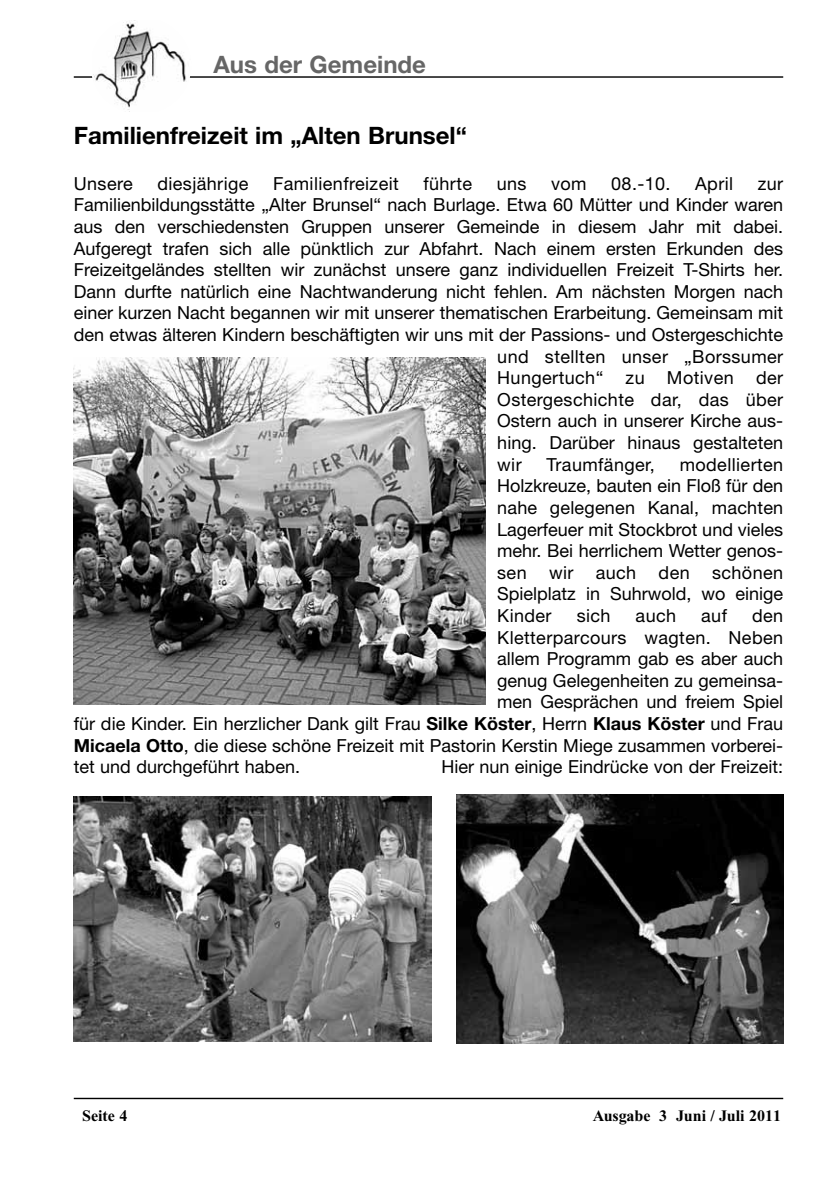
<style>
.page{position:relative;width:840px;height:1191px;background:#fff}
.page>*{position:absolute;margin:0;border:0;box-sizing:border-box;transform-origin:0 0}
.t1{font:700 24px "Helvetica Neue";color:#000}
.t2{font:700 24px "Helvetica Neue";color:#666}
.t3{font:18px/21.6px "Helvetica Neue";color:#000;text-align:justify}
.t4{font:18px "Helvetica Neue";letter-spacing:.02em;color:#000}
.t5{font:700 16px "Times New Roman";color:#000}
.s1{font-weight:700}
</style>
<div class="page">
<hr style="left:74px;top:1097px;width:708px;height:2px;background:#000">
<hr style="left:74px;top:76px;width:708px;height:2px;background:#000">
<img style="left:92px;top:22px;width:99px;height:90px">
<img style="left:74px;top:797px;width:357px;height:244px">
<img style="left:456px;top:794px;width:326px;height:249px">
<img style="left:74px;top:358px;width:411px;height:347px">
<h1 class="t2" style="left:213px;top:56px;width:214px">Aus der Gemeinde</h1>
<h1 class="t1" style="left:74px;top:126px;width:394px">Familienfreizeit im „Alten Brunsel“</h1>
<p class="t3" style="left:74px;top:174px;width:61px">Unsere</p>
<p class="t4" style="left:157px;top:177px;width:92px">diesjährige</p>
<p class="t4" style="left:273px;top:177px;width:127px">Familienfreizeit</p>
<p class="t3" style="left:423px;top:174px;width:50px">führte</p>
<p class="t3" style="left:496px;top:174px;width:31px">uns</p>
<p class="t3" style="left:550px;top:174px;width:37px">vom</p>
<p class="t3" style="left:610px;top:174px;width:61px">08.-10.</p>
<p class="t3" style="left:694px;top:174px;width:39px">April</p>
<p class="t3" style="left:757px;top:174px;width:27px">zur</p>
<p class="t3" style="left:74px;top:196px;width:710px">Familienbildungsstätte „Alter Brunsel“ nach Burlage. Etwa 60 Mütter und Kinder waren</p>
<p class="t3" style="left:74px;top:217px;width:710px">aus den verschiedensten Gruppen unserer Gemeinde in diesem Jahr mit dabei.</p>
<p class="t3" style="left:74px;top:239px;width:710px">Aufgeregt trafen sich alle pünktlich zur Abfahrt. Nach einem ersten Erkunden des</p>
<p class="t3" style="left:74px;top:261px;width:710px">Freizeitgeländes stellten wir zunächst unsere ganz individuellen Freizeit T-Shirts her.</p>
<p class="t3" style="left:74px;top:282px;width:710px">Dann durfte natürlich eine Nachtwanderung nicht fehlen. Am nächsten Morgen nach</p>
<p class="t3" style="left:74px;top:304px;width:710px">einer kurzen Nacht begannen wir mit unserer thematischen Erarbeitung. Gemeinsam mit</p>
<p class="t3" style="left:74px;top:325px;width:710px">den etwas älteren Kindern beschäftigten wir uns mit der Passions- und Ostergeschichte</p>
<p class="t4" style="left:497px;top:350px;width:287px">und stellten unser „Borssumer</p>
<p class="t4" style="left:497px;top:371px;width:287px">Hungertuch“ zu Motiven der</p>
<p class="t4" style="left:497px;top:393px;width:287px">Ostergeschichte dar, das über</p>
<p class="t3" style="left:497px;top:412px;width:287px">Ostern auch in unserer Kirche aus-</p>
<p class="t3" style="left:497px;top:433px;width:287px">hing. Darüber hinaus gestalteten</p>
<p class="t3" style="left:497px;top:455px;width:26px">wir</p>
<p class="t4" style="left:546px;top:458px;width:110px">Traumfänger,</p>
<p class="t3" style="left:497px;top:455px;width:287px;text-indent:182px">modellierten Holzkreuze, bauten ein Floß für den nahe gelegenen Kanal, machten Lagerfeuer mit Stockbrot und vieles mehr. Bei herrlichem Wetter genos&shy;sen wir auch den schönen Spielplatz in Suhrwold, wo einige Kinder</p>
<p class="t3" style="left:576px;top:606px;width:35px">sich</p>
<p class="t3" style="left:635px;top:606px;width:42px">auch</p>
<p class="t3" style="left:700px;top:606px;width:27px">auf</p>
<p class="t3" style="left:751px;top:606px;width:33px">den</p>
<p class="t4" style="left:497px;top:630px;width:287px">Kletterparcours wagten. Neben</p>
<p class="t3" style="left:497px;top:649px;width:287px">allem Programm gab es aber auch</p>
<p class="t3" style="left:497px;top:671px;width:287px">genug Gelegenheiten zu gemeinsa-</p>
<p class="t3" style="left:497px;top:693px;width:287px">men Gesprächen und freiem Spiel</p>
<p class="t3" style="left:74px;top:714px;width:710px">für die Kinder. Ein herzlicher Dank gilt Frau <span class="s1">Silke Köster</span>, Herrn <span class="s1">Klaus Köster</span> und Frau</p>
<p class="t3" style="left:74px;top:736px;width:710px"><span class="s1">Micaela Otto</span>, die diese schöne Freizeit mit Pastorin Kerstin Miege zusammen vorberei-</p>
<p class="t3" style="left:74px;top:757px;width:228px">tet und durchgeführt haben.</p>
<p class="t3" style="left:441px;top:757px;width:343px">Hier nun einige Eindrücke von der Freizeit:</p>
<p class="t5" style="left:82px;top:1110px;width:47px">Seite 4</p>
<p class="t5" style="left:592px;top:1110px;width:189px">Ausgabe 3 Juni / Juli 2011</p>
</div>
